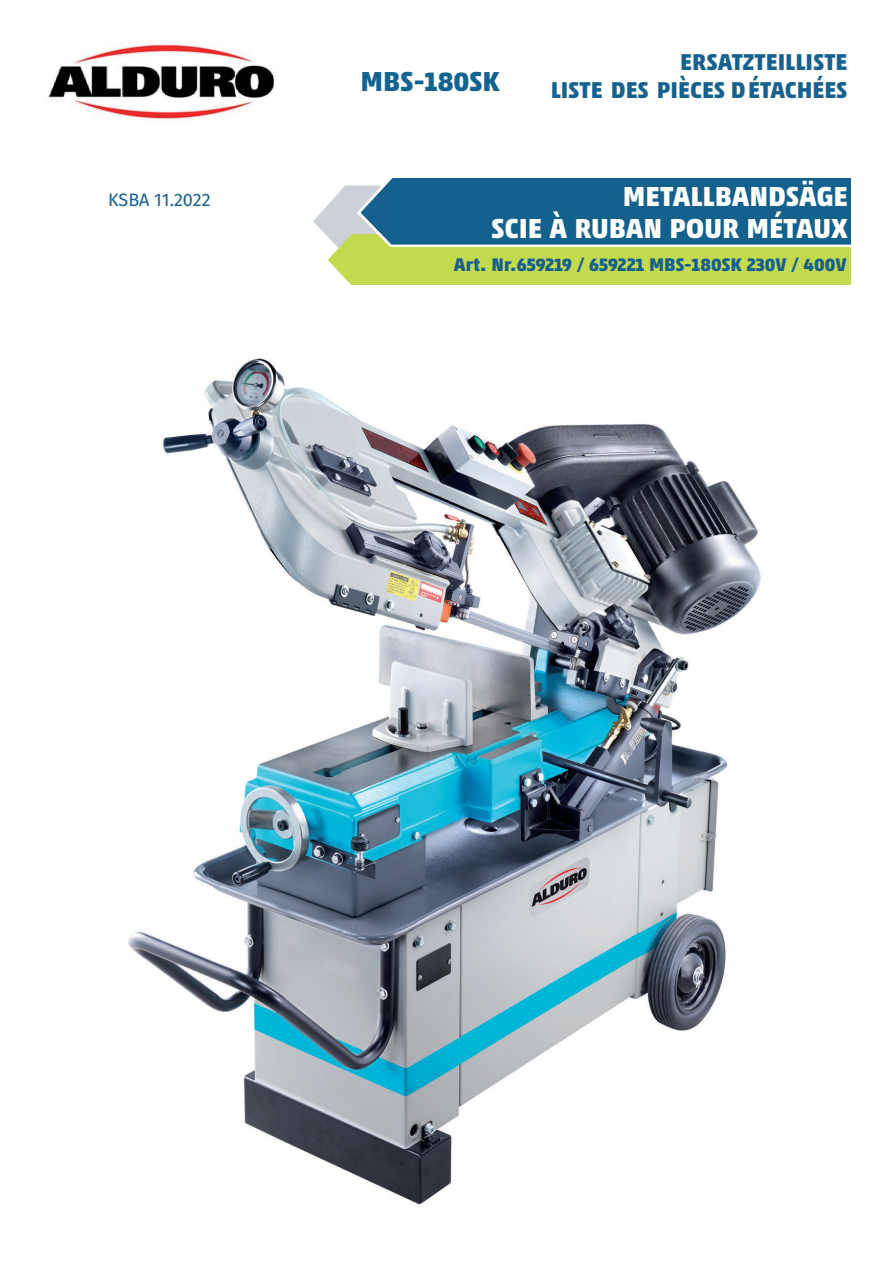
<style>
.page{position:relative;width:893px;height:1263px;background:#fff}
.page>*{position:absolute;margin:0;border:0;box-sizing:border-box;transform-origin:0 0}
.t1{font:800 27px "Paradroid";color:#fff}
.t2{font:800 27px "Paradroid";color:#146390}
.t3{font:800 22.5px "Paradroid";color:#16618e}
.t4{font:800 18px "Paradroid";color:#15608f}
.t5{font:18px "Fira Sans";color:#15608f}
</style>
<div class="page">
<img style="left:398px;top:178px;width:452px;height:107px">
<svg style="left:313px;top:178px;width:85px;height:107px"></svg>
<img style="left:48px;top:44px;width:227px;height:77px">
<img style="left:128px;top:358px;width:633px;height:847px">
<p class="t5" style="left:108px;top:186px;width:104px">KSBA 11.2022</p>
<p class="t3" style="left:680px;top:42px;width:169px">ERSATZTEILLISTE</p>
<p class="t2" style="left:361px;top:57px;width:141px">MBS-180SK</p>
<p class="t3" style="left:551px;top:71px;width:298px">LISTE DES PIÈCES DÉTACHÉES</p>
<p class="t1" style="left:623px;top:172px;width:226px">METALLBANDSÄGE</p>
<p class="t1" style="left:491px;top:205px;width:358px">SCIE À RUBAN POUR MÉTAUX</p>
<p class="t4" style="left:454px;top:249px;width:394px">Art. Nr.659219 / 659221 MBS-180SK 230V / 400V</p>
</div>
